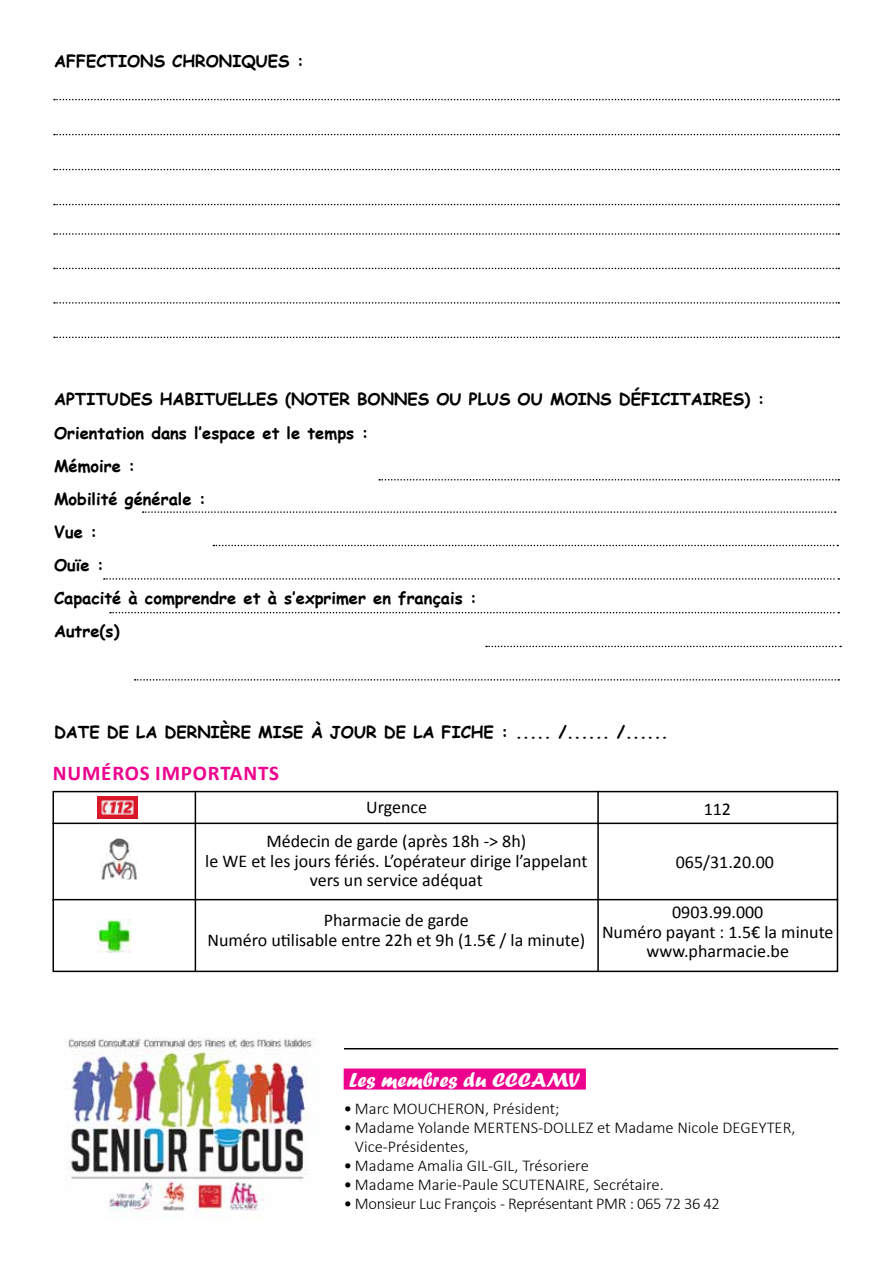
<style>
.page{position:relative;width:893px;height:1263px;background:#fff}
.page>*{position:absolute;margin:0;border:0;box-sizing:border-box;transform-origin:0 0}
.t1{font:21px "Forte";color:#fff}
.t2{font:700 21px "Calibri";letter-spacing:.04em;color:#ec008c}
.t3{font:18px/19.5px "Calibri";color:#000;text-align:center}
.t4{font:700 16.5px/33px "Comic Sans MS";color:#000}
.t5{font:300 16.5px/19px "Calibri";color:#000}
.t6{font:300 16.5px "Calibri";letter-spacing:-.02em;color:#000}
.s1{font-weight:400}
</style>
<div class="page">
<svg style="left:54px;top:99px;width:785px;height:1px"></svg>
<svg style="left:54px;top:134px;width:785px;height:1px"></svg>
<svg style="left:54px;top:169px;width:785px;height:1px"></svg>
<svg style="left:54px;top:204px;width:785px;height:1px"></svg>
<svg style="left:54px;top:233px;width:785px;height:2px"></svg>
<svg style="left:54px;top:268px;width:785px;height:1px"></svg>
<svg style="left:54px;top:302px;width:785px;height:2px"></svg>
<svg style="left:54px;top:337px;width:785px;height:1px"></svg>
<svg style="left:379px;top:479px;width:460px;height:1px"></svg>
<svg style="left:143px;top:511px;width:693px;height:2px"></svg>
<svg style="left:213px;top:545px;width:625px;height:1px"></svg>
<svg style="left:104px;top:578px;width:735px;height:2px"></svg>
<svg style="left:110px;top:612px;width:729px;height:1px"></svg>
<svg style="left:486px;top:646px;width:355px;height:1px"></svg>
<svg style="left:135px;top:679px;width:704px;height:2px"></svg>
<hr style="left:54px;top:1048px;width:784px;height:1px;background:#000">
<img style="left:54px;top:1038px;width:290px;height:181px">
<div style="left:344px;top:1068px;width:242px;height:21px;background:#ec008c"></div>
<div style="left:52px;top:791px;width:786px;height:181px;border:2px solid #000"></div>
<hr style="left:597px;top:791px;width:2px;height:181px;background:#000">
<hr style="left:195px;top:791px;width:1px;height:181px;background:#000">
<hr style="left:52px;top:822px;width:786px;height:2px;background:#000">
<hr style="left:52px;top:899px;width:786px;height:1px;background:#000">
<img style="left:98px;top:797px;width:39px;height:22px">
<img style="left:100px;top:838px;width:37px;height:41px">
<img style="left:98px;top:920px;width:32px;height:32px">
<p class="t4" style="left:54px;top:44px;width:24px">AFFECTIONS</p>
<p class="t4" style="left:172px;top:44px;width:36px">CHRONI</p>
<p class="t4" style="left:241px;top:44px;width:64px">QUES :</p>
<p class="t4" style="left:54px;top:382px;width:12px">APTIT</p>
<p class="t4" style="left:107px;top:382px;width:24px">UDES</p>
<p class="t4" style="left:160px;top:382px;width:25px">HABIT</p>
<p class="t4" style="left:215px;top:382px;width:23px">UELLES</p>
<p class="t4" style="left:285px;top:382px;width:19px">(NOTER</p>
<p class="t4" style="left:357px;top:382px;width:13px">BONNES</p>
<p class="t4" style="left:436px;top:382px;width:127px">OU PLUS OU MOINS</p>
<p class="t4" style="left:619px;top:382px;width:34px">DÉFICITAIRES</p>
<p class="t4" style="left:744px;top:382px;width:22px">) :</p>
<p class="t4" style="left:54px;top:416px;width:425px">ORIENTATION DANS L’ESPACE ET LE TEMPS :<br>MÉMOIRE :<br>MOBILITÉ GÉNÉRALE :<br>VUE :<br>OUÏE :<br>CAPACITÉ À COMPRENDRE ET À S’EXPRIMER EN FRANÇAIS :<br>AUTRE(S)</p>
<p class="t4" style="left:54px;top:714px;width:24px">DATE</p>
<p class="t4" style="left:107px;top:714px;width:70px">DELADERNI</p>
<p class="t4" style="left:220px;top:714px;width:51px">ÈRE MISE</p>
<p class="t4" style="left:311px;top:714px;width:359px">À JOUR DE LA FICHE : ..... /...... /......</p>
<p class="t2" style="left:53px;top:759px;width:228px">NUMÉROS IMPORTANTS</p>
<p class="t3" style="left:366px;top:797px;width:62px">Urgence</p>
<p class="t3" style="left:205px;top:831px;width:384px">Médecin de garde (après 18h -&gt; 8h)<br>le WE et les jours fériés. L’opérateur dirige l’appelant vers un service adéquat</p>
<p class="t3" style="left:207px;top:910px;width:379px">Pharmacie de garde<br>Numéro utilisable entre 22h et 9h (1.5€ / la minute)</p>
<p class="t3" style="left:704px;top:798px;width:29px">112</p>
<p class="t3" style="left:676px;top:851px;width:100px">065/31.20.00</p>
<p class="t3" style="left:602px;top:902px;width:233px">0903.99.000<br>Numéro payant : 1.5€ la minute www.pharmacie.be</p>
<p class="t1" style="left:349px;top:1067px;width:232px">Les membres du CCCAMV</p>
<p class="t5" style="left:344px;top:1099px;width:217px"><span class="s1">•</span> Marc MOUCHERON, Président;</p>
<p class="t5" style="left:355px;top:1118px;width:442px;text-indent:-11px"><span class="s1">•</span> Madame Yolande MERTENS-DOLLEZ et Madame Nicole DEGEYTER,<br>Vice-Présidentes,</p>
<p class="t5" style="left:344px;top:1156px;width:247px"><span class="s1">•</span> Madame Amalia GIL-GIL, Trésoriere</p>
<p class="t5" style="left:344px;top:1175px;width:322px"><span class="s1">•</span> Madame Marie-Paule SCUTENAIRE, Secrétaire.</p>
<p class="t6" style="left:344px;top:1193px;width:378px"><span class="s1">•</span> Monsieur Luc François - Représentant PMR : 065 72 36 42</p>
</div>
